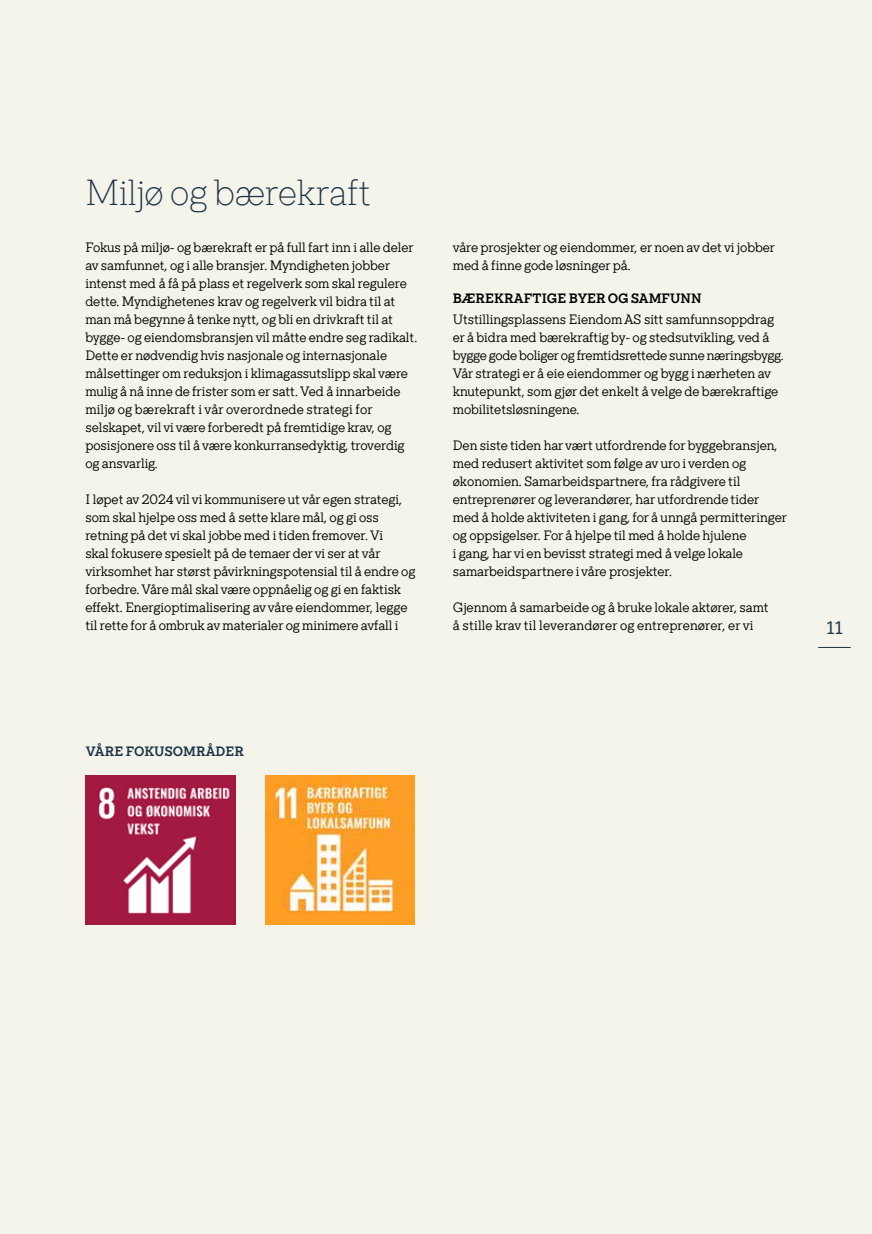
<style>
.page{position:relative;width:872px;height:1234px;background:#fff}
.page>*{position:absolute;margin:0;border:0;box-sizing:border-box;transform-origin:0 0}
.t1{font:200 36px "TT Rationalist";color:#1b3447}
.t2{font:18px "TT Rationalist";color:#1b3447}
.t3{font:13.5px/18px "TT Rationalist";letter-spacing:-.005em;color:#000}
.t4{font:13.5px "TT Rationalist D Bold";color:#000}
.t5{font:13.5px "TT Rationalist D Bold";color:#1b3447}
</style>
<div class="page">
<div style="left:0;top:0;width:872px;height:1233px;background:#f4f4ea"></div>
<hr style="left:818px;top:647px;width:32px;height:1px;background:#1b3447">
<hr style="left:0;top:0;width:1px;height:1233px;background:#400e29">
<img style="left:86px;top:775px;width:149px;height:149px">
<img style="left:265px;top:775px;width:150px;height:149px">
<h1 class="t1" style="left:85px;top:172px;width:288px">Miljø og bærekraft</h1>
<p class="t3" style="left:85px;top:238px;width:333px">Fokus på miljø- og bærekraft er på full fart inn i alle deler av samfunnet, og i alle bransjer. Myndigheten jobber intenst med å få på plass et regelverk som skal regulere dette. Myndighetenes krav og regelverk vil bidra til at man må begynne å tenke nytt, og bli en drivkraft til at bygge- og eiendomsbransjen vil måtte endre seg radikalt.<br>Dette er nødvendig hvis nasjonale og internasjonale målsettinger om reduksjon i klimagassutslipp skal være mulig å nå inne de frister som er satt. Ved å innarbeide miljø og bærekraft i vår overordnede strategi for selskapet, vil vi være forberedt på fremtidige krav, og posisjonere oss til å være konkurransedyktig, troverdig og ansvarlig.</p>
<p class="t3" style="left:85px;top:490px;width:332px">I løpet av 2024 vil vi kommunisere ut vår egen strategi, som skal hjelpe oss med å sette klare mål, og gi oss retning på det vi skal jobbe med i tiden fremover. Vi<br>skal fokusere spesielt på de temaer der vi ser at vår virksomhet har størst påvirkningspotensial til å endre og forbedre. Våre mål skal være oppnåelig og gi en faktisk effekt. Energioptimalisering av våre eiendommer, legge til rette for å ombruk av materialer og minimere avfall i</p>
<p class="t3" style="left:453px;top:238px;width:324px">våre prosjekter og eiendommer, er noen av det vi jobber med å finne gode løsninger på.</p>
<p class="t4" style="left:453px;top:290px;width:250px">BÆREKRAFTIGE BYER OG SAMFUNN</p>
<p class="t3" style="left:453px;top:310px;width:332px">Utstillingsplassens Eiendom AS sitt samfunnsoppdrag er å bidra med bærekraftig by- og stedsutvikling, ved å bygge gode boliger og fremtidsrettede sunne næringsbygg.<br>Vår strategi er å eie eiendommer og bygg i nærheten av knutepunkt, som gjør det enkelt å velge de bærekraftige mobilitetsløsningene.</p>
<p class="t3" style="left:453px;top:436px;width:336px">Den siste tiden har vært utfordrende for byggebransjen, med redusert aktivitet som følge av uro i verden og økonomien. Samarbeidspartnere, fra rådgivere til entreprenører og leverandører, har utfordrende tider med å holde aktiviteten i gang, for å unngå permitteringer og oppsigelser. For å hjelpe til med å holde hjulene<br>i gang, har vi en bevisst strategi med å velge lokale samarbeidspartnere i våre prosjekter.</p>
<p class="t3" style="left:453px;top:598px;width:317px">Gjennom å samarbeide og å bruke lokale aktører, samt å stille krav til leverandører og entreprenører, er vi</p>
<h2 class="t2" style="left:826px;top:617px;width:18px">11</h2>
<p class="t5" style="left:86px;top:742px;width:160px">VÅRE FOKUSOMRÅDER</p>
</div>
